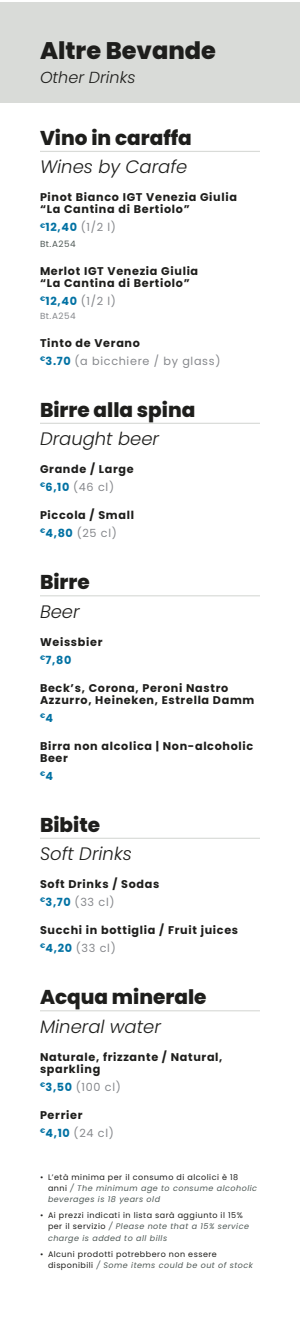
<style>
.page{position:relative;width:300px;height:1327px;background:#fff}
.page>*{position:absolute;margin:0;border:0;box-sizing:border-box;transform-origin:0 0}
.t1{font:800 24px "Poppins";color:#1e1e1c}
.t2{font:800 20px "Poppins";color:#1e1e1c}
.t3{font:italic 300 18px "Poppins";color:#1e1e1c}
.t4{font:italic 300 16px "Poppins";color:#1e1e1c}
.t5{font:700 11.2px/18px "Poppins";letter-spacing:.06em;color:#1e1e1c}
.t6{font:11.2px/18px "Poppins";letter-spacing:.06em;color:#86888c}
.t7{font:8.8px "Poppins";letter-spacing:.06em;color:#505a57}
.t8{font:8.8px "Poppins";letter-spacing:.06em;color:#86888c}
.t9{font:8px/11.2px "Poppins";letter-spacing:.06em;color:#1e1e1c}
.t10{font:italic 8px/11.2px "Poppins";letter-spacing:.06em;color:#505a57}
.t11{font:700 6.52px "Poppins";color:#0071a3}
.s1{font-weight:700;color:#0071a3}
.s2{font-weight:700;color:#1e1e1c}
.s3{color:#0071a3}
.s4{font-weight:400;color:#86888c}
.s5{font-size:11.2px}
.s6{font-style:normal;color:#1e1e1c}
.s7{font-style:italic;color:#505a57}
</style>
<div class="page">
<hr style="left:40px;top:151px;width:220px;height:1px;background:#d9dbd8">
<hr style="left:40px;top:423px;width:220px;height:1px;background:#d9dbd8">
<hr style="left:40px;top:595px;width:220px;height:1px;background:#d9dbd8">
<hr style="left:40px;top:837px;width:220px;height:2px;background:#d9dbd8">
<hr style="left:40px;top:1010px;width:220px;height:1px;background:#d9dbd8">
<div style="left:0;top:2px;width:300px;height:101px;background:#d9dbd8"></div>
<h1 class="t1" style="left:40px;top:36px;width:178px">Altre Bevande</h1>
<h3 class="t4" style="left:40px;top:68px;width:97px">Other Drinks</h3>
<h2 class="t2" style="left:40px;top:126px;width:153px">Vino in caraffa</h2>
<h3 class="t3" style="left:40px;top:156px;width:149px">Wines by Carafe</h3>
<p class="t5" style="left:40px;top:191px;width:198px;line-height:12px">Pinot Bianco IGT Venezia Giulia “La Cantina di Bertiolo”</p>
<p class="t6" style="left:40px;top:218px;width:78px"><sup>€</sup><span class="s1">12,40</span> (1/2 l)</p>
<p class="t7" style="left:40px;top:238px;width:37px">Bt.A254</p>
<p class="t5" style="left:40px;top:265px;width:160px;line-height:12px">Merlot IGT Venezia Giulia “La Cantina di Bertiolo”</p>
<p class="t6" style="left:40px;top:292px;width:78px"><sup>€</sup><span class="s1">12,40</span> (1/2 l)</p>
<p class="t8" style="left:40px;top:310px;width:37px">Bt.A254</p>
<p class="t6" style="left:40px;top:334px;width:182px"><span class="s2">Tinto de Verano<br></span><sup>€</sup><span class="s1">3.70</span> (a bicchiere / by glass)</p>
<h2 class="t2" style="left:40px;top:398px;width:157px">Birre alla spina</h2>
<h3 class="t3" style="left:40px;top:428px;width:121px">Draught beer</h3>
<p class="t5" style="left:40px;top:460px;width:95px">Grande / Large <sup>€</sup><span class="s3">6,10</span> <span class="s4">(46 cl)</span></p>
<p class="t5" style="left:40px;top:506px;width:96px">Piccola / Small <sup>€</sup><span class="s3">4,80</span> <span class="s4">(25 cl)</span></p>
<h2 class="t2" style="left:40px;top:570px;width:51px">Birre</h2>
<h3 class="t3" style="left:40px;top:601px;width:41px">Beer</h3>
<p class="t5" style="left:40px;top:632px;width:64px">Weissbier <sup>€</sup><span class="s3">7,80</span></p>
<p class="t5" style="left:40px;top:681px;width:216px;line-height:12px">Beck’s, Corona, Peroni Nastro<br>Azzurro, Heineken, Estrella Damm</p>
<p class="t11" style="left:40px;top:712px;width:15px">€<span class="s5">4</span></p>
<p class="t5" style="left:40px;top:739px;width:215px;line-height:12px">Birra non alcolica | Non-alcoholic<br>Beer</p>
<p class="t11" style="left:40px;top:770px;width:15px">€<span class="s5">4</span></p>
<h2 class="t2" style="left:40px;top:813px;width:62px">Bibite</h2>
<h3 class="t3" style="left:40px;top:843px;width:93px">Soft Drinks</h3>
<p class="t5" style="left:40px;top:875px;width:121px">Soft Drinks / Sodas <sup>€</sup><span class="s3">3,70</span> <span class="s4">(33 cl)</span></p>
<p class="t5" style="left:40px;top:921px;width:200px">Succhi in bottiglia / Fruit juices <sup>€</sup><span class="s3">4,20</span> <span class="s4">(33 cl)</span></p>
<h2 class="t2" style="left:40px;top:985px;width:168px">Acqua minerale</h2>
<h3 class="t3" style="left:40px;top:1015px;width:122px">Mineral water</h3>
<p class="t5" style="left:40px;top:1050px;width:184px;line-height:12px">Naturale, frizzante / Natural, sparkling</p>
<p class="t6" style="left:40px;top:1077px;width:82px"><sup>€</sup><span class="s1">3,50</span> (100 cl)</p>
<p class="t5" style="left:40px;top:1105px;width:75px">Perrier <sup>€</sup><span class="s3">4,10</span> <span class="s4">(24 cl)</span></p>
<p class="t10" style="left:48px;top:1171px;width:211px;text-indent:-8px"><span class="s6">• L’età minima per il consumo di alcolici è 18 anni</span> / The minimum age to consume alcoholic beverages is 18 years old</p>
<p class="t9" style="left:48px;top:1209px;width:203px;text-indent:-8px">• Ai prezzi indicati in lista sarà aggiunto il 15% per il servizio <span class="s7">/ Please note that a 15% service charge is added to all bills</span></p>
<p class="t9" style="left:48px;top:1248px;width:206px;text-indent:-8px">• Alcuni prodotti potrebbero non essere disponibili <span class="s7">/ Some items could be out of stock</span></p>
</div>
